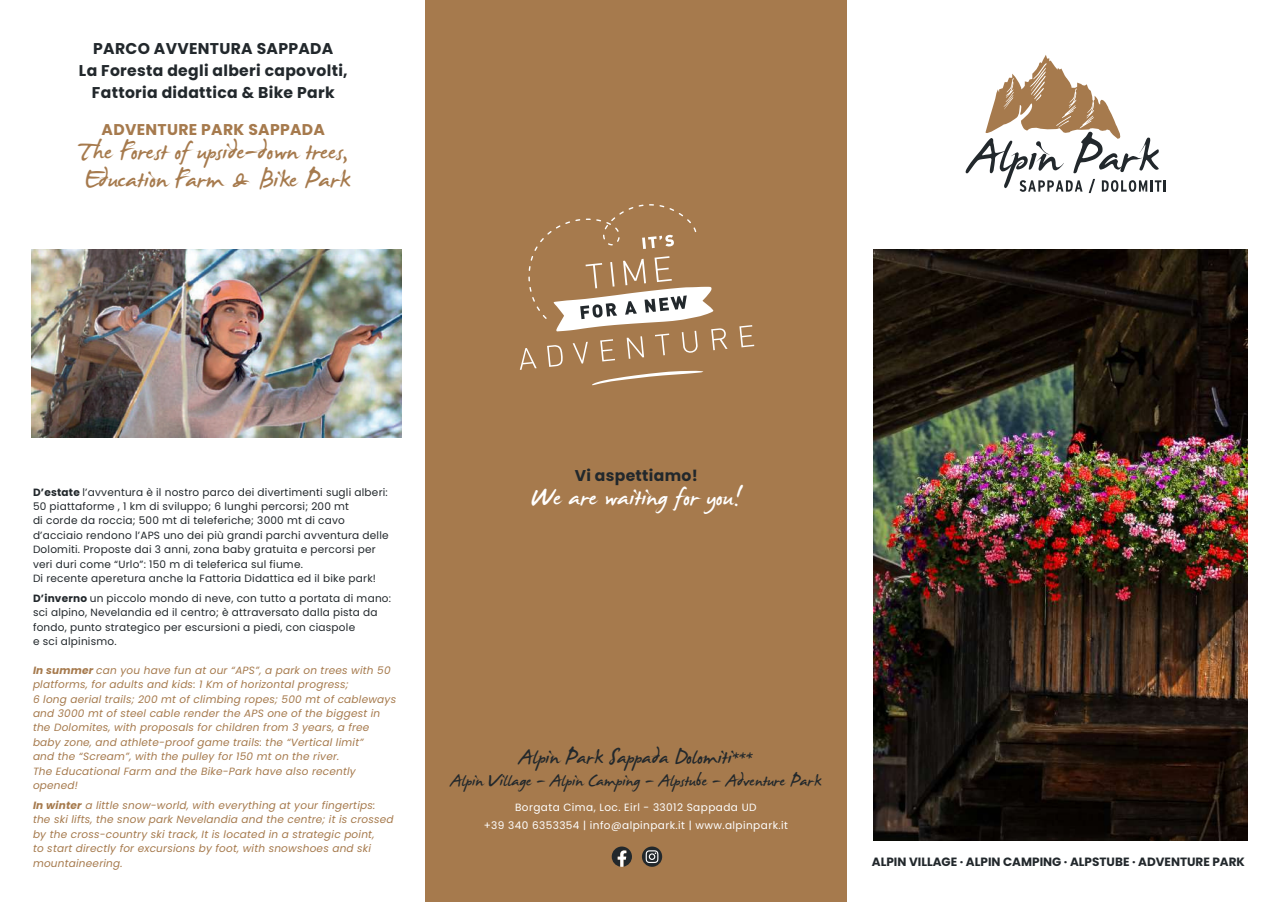
<style>
.page{position:relative;width:1272px;height:902px;background:#fff}
.page>*{position:absolute;margin:0;border:0;box-sizing:border-box;transform-origin:0 0}
.t1{font:39.75px "James Fajardo";color:#a67a4d}
.t2{font:39.75px "James Fajardo";color:#fff}
.t3{font:33px "James Fajardo";color:#22282c}
.t4{font:27px "James Fajardo";color:#22282c}
.t5{font:700 15.6px/21.8px "Poppins";letter-spacing:.02em;color:#22282c;text-align:center}
.t6{font:700 15.6px "Poppins";letter-spacing:.02em;color:#a67a4d}
.t7{font:700 12px "Poppins";color:#22282c}
.t8{font:italic 10.5px/14.4px "Poppins";letter-spacing:.02em;color:#a67a4d}
.t9{font:10.5px/14.4px "Poppins";letter-spacing:.02em;color:#22282c}
.t10{font:10.5px/17.4px "Poppins";letter-spacing:.04em;color:#fff;text-align:center}
.s1{font-weight:700}
.s2{font-size:21px}
</style>
<div class="page">
<svg style="left:965px;top:55px;width:200px;height:138px"></svg>
<img style="left:873px;top:249px;width:374px;height:591px">
<div style="left:425px;top:0;width:421px;height:901px;background:#a67a4d"></div>
<svg style="left:739px;top:325px;width:15px;height:22px"></svg>
<svg style="left:520px;top:204px;width:207px;height:181px"></svg>
<img style="left:31px;top:249px;width:370px;height:188px">
<svg style="left:642px;top:846px;width:20px;height:20px"></svg>
<svg style="left:645px;top:850px;width:13px;height:12px"></svg>
<svg style="left:611px;top:846px;width:21px;height:20px"></svg>
<h3 class="t5" style="left:79px;top:38px;width:270px">PARCO AVVENTURA SAPPADA<br>La Foresta degli alberi capovolti,<br>Fattoria didattica &amp; Bike Park</h3>
<h3 class="t6" style="left:102px;top:120px;width:225px">ADVENTURE PARK SAPPADA</h3>
<h1 class="t1" style="left:78px;top:131px;width:273px">The Forest of upside-down trees,</h1>
<h1 class="t1" style="left:84px;top:159px;width:268px">Education Farm &amp; Bike Park</h1>
<p class="t9" style="left:33px;top:484px;width:357px"><span class="s1">D’estate</span> l’avventura è il nostro parco dei divertimenti sugli alberi:<br>50 piattaforme , 1 km di sviluppo; 6 lunghi percorsi; 200 mt<br>di corde da roccia; 500 mt di teleferiche; 3000 mt di cavo d’acciaio rendono l’APS uno dei più grandi parchi avventura delle Dolomiti. Proposte dai 3 anni, zona baby gratuita e percorsi per veri duri come “Urlo”: 150 m di teleferica sul fiume.<br>Di recente aperetura anche la Fattoria Didattica ed il bike park!</p>
<p class="t9" style="left:33px;top:591px;width:359px"><span class="s1">D’inverno</span> un piccolo mondo di neve, con tutto a portata di mano: sci alpino, Nevelandia ed il centro; è attraversato dalla pista da fondo, punto strategico per escursioni a piedi, con ciaspole<br>e sci alpinismo.</p>
<p class="t8" style="left:33px;top:663px;width:364px"><span class="s1">In summer</span> can you have fun at our “APS”, a park on trees with 50 platforms, for adults and kids: 1 Km of horizontal progress;<br>6 long aerial trails; 200 mt of climbing ropes; 500 mt of cableways and 3000 mt of steel cable render the APS one of the biggest in the Dolomites, with proposals for children from 3 years, a free baby zone, and athlete-proof game trails: the “Vertical limit”<br>and the “Scream”, with the pulley for 150 mt on the river.<br>The Educational Farm and the Bike-Park have also recently opened!</p>
<p class="t8" style="left:33px;top:798px;width:362px"><span class="s1">In winter</span> a little snow-world, with everything at your fingertips: the ski lifts, the snow park Nevelandia and the centre; it is crossed by the cross-country ski track, It is located in a strategic point,<br>to start directly for excursions by foot, with snowshoes and ski mountaineering.</p>
<h3 class="t5" style="left:574px;top:464px;width:125px">Vi aspettiamo!</h3>
<h1 class="t2" style="left:531px;top:477px;width:212px">We are waiting for you!</h1>
<h2 class="t3" style="left:519px;top:740px;width:235px">Alpin Park Sappada Dolomiti<span class="s2">***</span></h2>
<h3 class="t4" style="left:450px;top:766px;width:372px">Alpin Village - Alpin Camping - Alpstube - Adventure Park</h3>
<p class="t10" style="left:483px;top:799px;width:306px">Borgata Cima, Loc. Eirl - 33012 Sappada UD<br>+39 340 6353354 | info@alpinpark.it | www.alpinpark.it</p>
<p class="t7" style="left:871px;top:854px;width:374px">ALPIN VILLAGE · ALPIN CAMPING · ALPSTUBE · ADVENTURE PARK</p>
</div>
